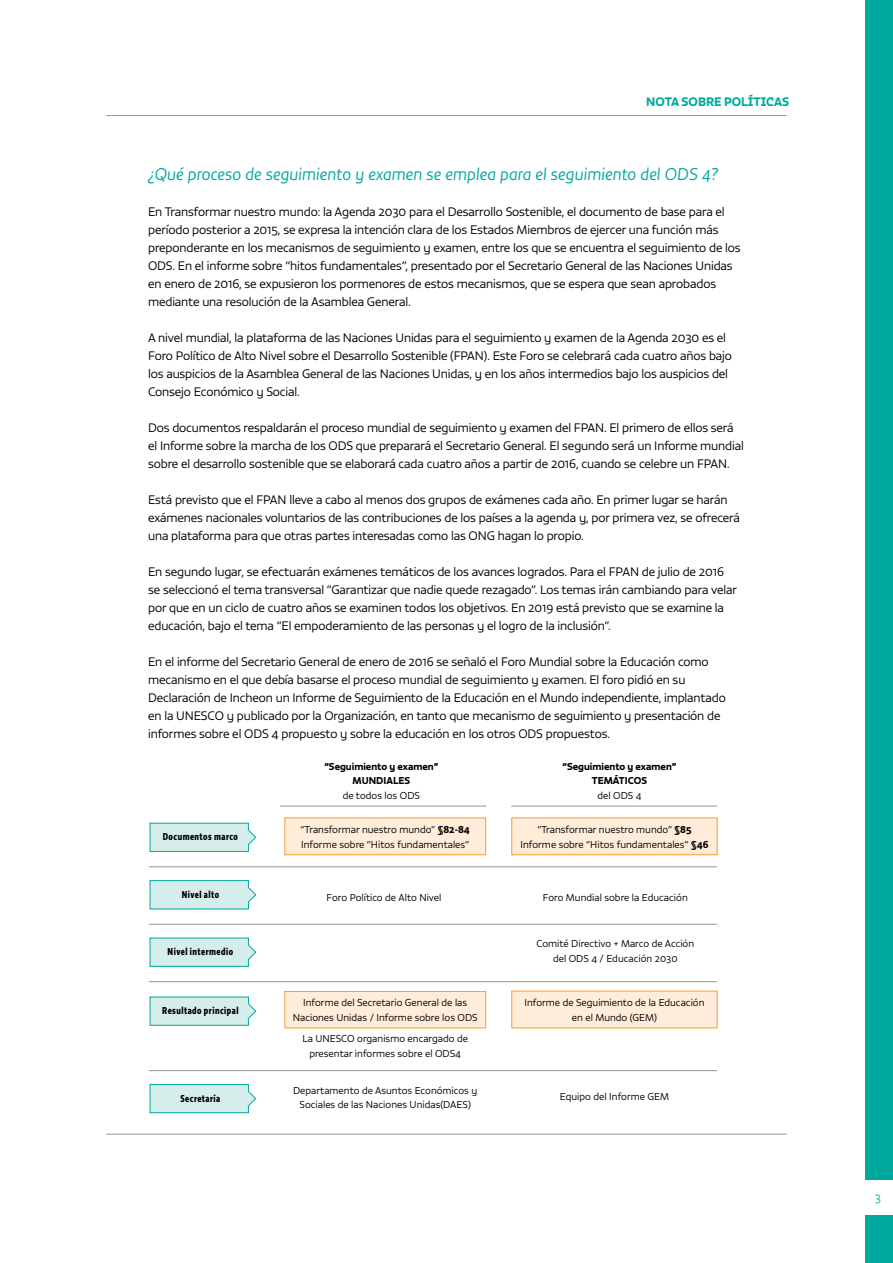
<style>
.page{position:relative;width:893px;height:1263px;background:#fff}
.page>*{position:absolute;margin:0;border:0;box-sizing:border-box;transform-origin:0 0}
.t1{font:italic 300 16.5px "Vita Std";color:#00a99d}
.t2{font:300 12px/18px "Vita Std";letter-spacing:-.01em;color:#000}
.t3{font:12px "Vita Std Bld";color:#00a99d}
.t4{font:300 12px "Vita Std";color:#00b6bd}
.t5{font:300 9.75px/14.5px "Vita Std";letter-spacing:.005em;color:#000;text-align:center}
.t6{font:9.75px "Vita Cond Std Bld";letter-spacing:.05em;color:#000}
.t7{font:9.75px/14.5px "Vita Std Bld";letter-spacing:.005em;color:#000;text-align:center}
.s1{font-family:"Vita Std Bld";font-weight:400}
</style>
<div class="page">
<div style="left:865px;top:0;width:28px;height:1263px;background:#00a99d"></div>
<div style="left:856px;top:1180px;width:37px;height:35px;background:#fff"></div>
<hr style="left:106px;top:1134px;width:681px;height:1px;background:#939598">
<hr style="left:106px;top:115px;width:681px;height:1px;background:#939598">
<svg style="left:150px;top:823px;width:106px;height:29px;background:#c8e9e6"></svg>
<svg style="left:150px;top:880px;width:106px;height:29px;background:#c9eae6"></svg>
<svg style="left:150px;top:938px;width:106px;height:29px;background:#c9eae6"></svg>
<svg style="left:150px;top:997px;width:106px;height:28px;background:#cfece8"></svg>
<svg style="left:150px;top:1084px;width:106px;height:29px;background:#c8e9e6"></svg>
<hr style="left:280px;top:806px;width:206px;height:1px;background:#939598">
<hr style="left:511px;top:806px;width:206px;height:1px;background:#939598">
<div style="left:285px;top:818px;width:201px;height:37px;background:#ffedda"></div>
<div style="left:285px;top:818px;width:201px;height:37px;border:1px solid #f99d34"></div>
<div style="left:285px;top:991px;width:201px;height:37px;background:#ffedda"></div>
<div style="left:285px;top:991px;width:201px;height:37px;border:1px solid #f99d34"></div>
<div style="left:512px;top:818px;width:205px;height:37px;background:#ffedda"></div>
<div style="left:512px;top:818px;width:205px;height:37px;border:1px solid #f99d34"></div>
<div style="left:512px;top:991px;width:205px;height:37px;background:#ffedda"></div>
<hr style="left:149px;top:866px;width:568px;height:1px;background:#939598">
<hr style="left:149px;top:924px;width:568px;height:1px;background:#939598">
<hr style="left:149px;top:981px;width:568px;height:1px;background:#939598">
<hr style="left:149px;top:1070px;width:568px;height:1px;background:#939598">
<p class="t3" style="left:646px;top:94px;width:144px">NOTA SOBRE POLÍTICAS</p>
<h1 class="t1" style="left:148px;top:163px;width:572px">¿Qué proceso de seguimiento y examen se emplea para el seguimiento del ODS 4?</h1>
<p class="t2" style="left:148px;top:203px;width:594px">En Transformar nuestro mundo: la Agenda 2030 para el Desarrollo Sostenible, el documento de base para el período posterior a 2015, se expresa la intención clara de los Estados Miembros de ejercer una función más preponderante en los mecanismos de seguimiento y examen, entre los que se encuentra el seguimiento de los ODS. En el informe sobre “hitos fundamentales”, presentado por el Secretario General de las Naciones Unidas en enero de 2016, se expusieron los pormenores de estos mecanismos, que se espera que sean aprobados mediante una resolución de la Asamblea General.</p>
<p class="t2" style="left:148px;top:329px;width:585px">A nivel mundial, la plataforma de las Naciones Unidas para el seguimiento y examen de la Agenda 2030 es el Foro Político de Alto Nivel sobre el Desarrollo Sostenible (FPAN). Este Foro se celebrará cada cuatro años bajo los auspicios de la Asamblea General de las Naciones Unidas, y en los años intermedios bajo los auspicios del Consejo Económico y Social.</p>
<p class="t2" style="left:148px;top:419px;width:597px">Dos documentos respaldarán el proceso mundial de seguimiento y examen del FPAN. El primero de ellos será el Informe sobre la marcha de los ODS que preparará el Secretario General. El segundo será un Informe mundial sobre el desarrollo sostenible que se elaborará cada cuatro años a partir de 2016, cuando se celebre un FPAN.</p>
<p class="t2" style="left:148px;top:491px;width:593px">Está previsto que el FPAN lleve a cabo al menos dos grupos de exámenes cada año. En primer lugar se harán exámenes nacionales voluntarios de las contribuciones de los países a la agenda y, por primera vez, se ofrecerá una plataforma para que otras partes interesadas como las ONG hagan lo propio.</p>
<p class="t2" style="left:148px;top:563px;width:590px">En segundo lugar, se efectuarán exámenes temáticos de los avances logrados. Para el FPAN de julio de 2016 se seleccionó el tema transversal “Garantizar que nadie quede rezagado”. Los temas irán cambiando para velar por que en un ciclo de cuatro años se examinen todos los objetivos. En 2019 está previsto que se examine la educación, bajo el tema “El empoderamiento de las personas y el logro de la inclusión”.</p>
<p class="t2" style="left:148px;top:653px;width:579px">En el informe del Secretario General de enero de 2016 se señaló el Foro Mundial sobre la Educación como mecanismo en el que debía basarse el proceso mundial de seguimiento y examen. El foro pidió en su Declaración de Incheon un Informe de Seguimiento de la Educación en el Mundo independiente, implantado en la UNESCO y publicado por la Organización, en tanto que mecanismo de seguimiento y presentación de informes sobre el ODS 4 propuesto y sobre la educación en los otros ODS propuestos.</p>
<p class="t6" style="left:163px;top:830px;width:77px">Documentos marco</p>
<p class="t6" style="left:182px;top:888px;width:39px">Nivel alto</p>
<p class="t6" style="left:168px;top:945px;width:67px">Nivel intermedio</p>
<p class="t6" style="left:162px;top:1004px;width:78px">Resultado principal</p>
<p class="t6" style="left:181px;top:1092px;width:41px">Secretaría</p>
<p class="t7" style="left:324px;top:759px;width:115px">“Seguimiento y examen”<br>MUNDIALES</p>
<p class="t5" style="left:343px;top:788px;width:79px">de todos los ODS</p>
<p class="t7" style="left:562px;top:759px;width:115px">“Seguimiento y examen”<br>TEMÁTICOS</p>
<p class="t5" style="left:597px;top:788px;width:46px">del ODS 4</p>
<p class="t5" style="left:301px;top:822px;width:171px;text-align:left">“Transformar nuestro mundo” <span class="s1">§82-84<br></span>Informe sobre “Hitos fundamentales”</p>
<p class="t5" style="left:520px;top:822px;width:189px">“Transformar nuestro mundo” <span class="s1">§85<br></span>Informe sobre “Hitos fundamentales” <span class="s1">§46</span></p>
<p class="t5" style="left:327px;top:889px;width:116px">Foro Político de Alto Nivel</p>
<p class="t5" style="left:543px;top:889px;width:146px">Foro Mundial sobre la Educación</p>
<p class="t5" style="left:536px;top:936px;width:159px">Comité Directivo + Marco de Acción del ODS 4 / Educación 2030</p>
<p class="t5" style="left:293px;top:995px;width:186px">Informe del Secretario General de las<br>Naciones Unidas / Informe sobre los ODS</p>
<p class="t5" style="left:524px;top:995px;width:182px">Informe de Seguimiento de la Educación en el Mundo (GEM)</p>
<p class="t5" style="left:302px;top:1031px;width:167px">La UNESCO organismo encargado de presentar informes sobre el ODS4</p>
<p class="t5" style="left:293px;top:1083px;width:186px">Departamento de Asuntos Económicos y<br>Sociales de las Naciones Unidas(DAES)</p>
<p class="t5" style="left:560px;top:1089px;width:111px">Equipo del Informe GEM</p>
<p class="t4" style="left:875px;top:1189px;width:8px">3</p>
</div>
